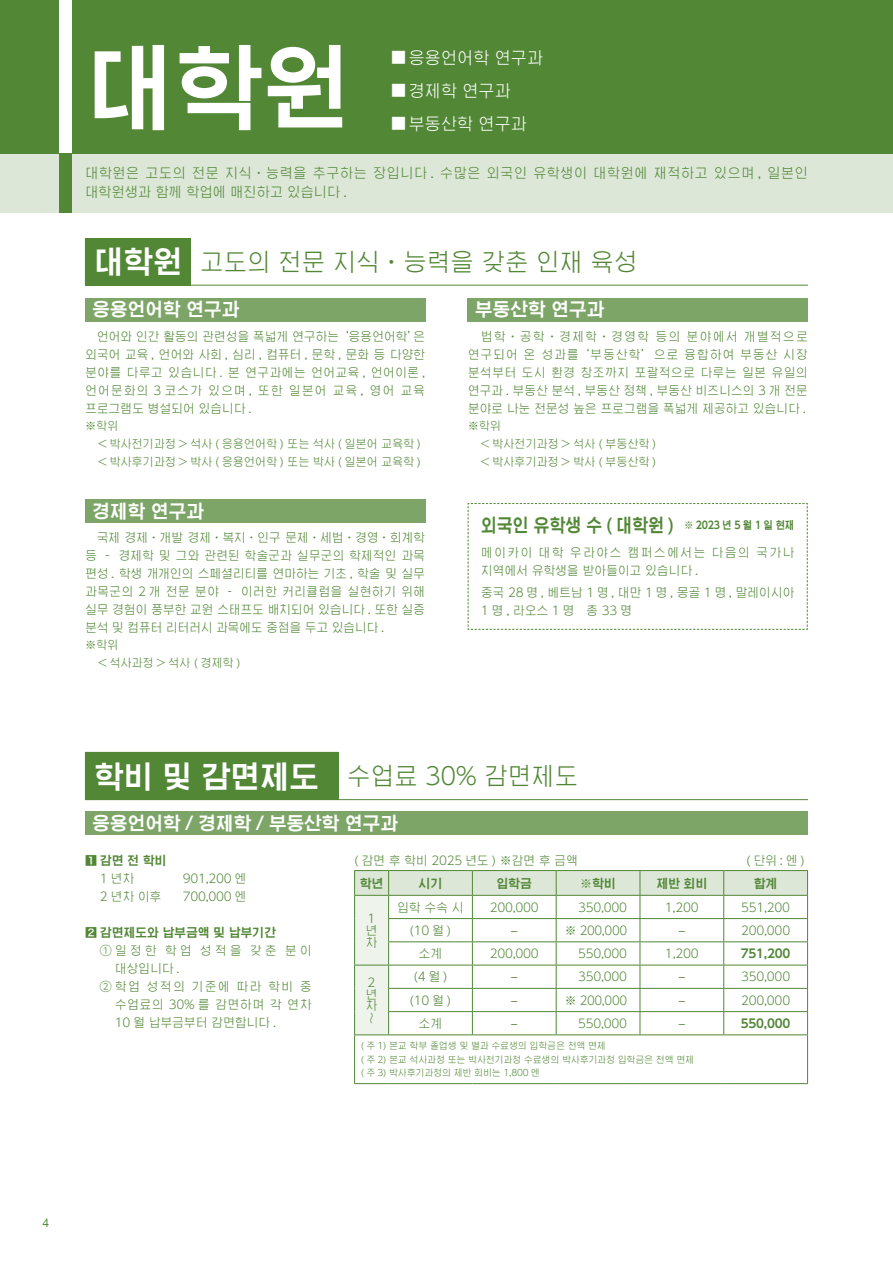
<style>
.page{position:relative;width:893px;height:1263px;background:#fff}
.page>*{position:absolute;margin:0;border:0;box-sizing:border-box;transform-origin:0 0}
.t1{font:90px "UD Shin Go Hang Koc De B";color:#fff}
.t2{font:300 24px "UD Shin Go Hang Koc";letter-spacing:-.02em;color:#528736}
.t3{font:18px "UD Shin Go Hang Koc De B";letter-spacing:-.02em;color:#fff}
.t4{font:18px "UD Shin Go Hang Koc De B";letter-spacing:-.02em;color:#528736;scale:.9 1}
.t5{font:300 16.5px "UD Shin Go Hang Koc";letter-spacing:-.02em;color:#fff}
.t6{font:300 13.5px/19.5px "UD Shin Go Hang Koc";letter-spacing:.01em;color:#528736}
.t7{font:300 12px/18px "UD Shin Go Hang Koc";letter-spacing:-.02em;color:#528736;text-align:justify}
.t8{font:12px "UD Shin Go Hang Koc De B";letter-spacing:-.02em;color:#528736}
.t9{font:300 12px/18px "UD Shin Go Hang Koc";letter-spacing:.095em;color:#528736}
.t10{font:300 12px "UD Shin Go Hang Koc";letter-spacing:.035em;color:#528736}
.t11{font:300 12px "UD Shin Go Hang Koc";letter-spacing:.11em;color:#528736}
.t12{font:300 12px "UD Shin Go Hang Koc";letter-spacing:.245em;color:#528736}
.t13{font:300 12px "UD Shin Go Hang Koc";letter-spacing:-.02em;color:#528736;scale:2 1}
.t14{font:12px "Helvetica Neue";color:#528736}
.t15{font:300 11.25px/18px "UD Shin Go Hang Koc";letter-spacing:-.02em;color:#528736}
.t16{font:300 9px/13.5px "UD Shin Go Hang Koc";letter-spacing:-.02em;color:#528736}
.s1{font-size:15px}
.s2{font-family:"UD Shin Go Hang Koc De B";font-weight:400;font-size:30px;color:#fff}
</style>
<div class="page">
<div style="left:0;top:0;width:893px;height:212px;background:#dce7d7"></div>
<div style="left:0;top:0;width:893px;height:153px;background:#528736"></div>
<div style="left:60px;top:0;width:12px;height:153px;background:#fff"></div>
<div style="left:60px;top:153px;width:12px;height:60px;background:#528736"></div>
<div style="left:85px;top:238px;width:106px;height:47px;background:#528736"></div>
<hr style="left:85px;top:285px;width:106px;height:1px;background:#528736">
<hr style="left:191px;top:285px;width:617px;height:1px;background:#528736">
<div style="left:85px;top:298px;width:340px;height:24px;background:#7da568"></div>
<div style="left:85px;top:499px;width:340px;height:24px;background:#7da568"></div>
<div style="left:468px;top:298px;width:340px;height:24px;background:#7da568"></div>
<svg style="left:467px;top:503px;width:341px;height:127px"></svg>
<div style="left:85px;top:753px;width:253px;height:47px;background:#528736"></div>
<hr style="left:338px;top:799px;width:470px;height:1px;background:#528736">
<hr style="left:85px;top:752px;width:253px;height:1px;background:#528736">
<div style="left:85px;top:811px;width:723px;height:24px;background:#7da568"></div>
<svg style="left:354px;top:870px;width:454px;height:164px"></svg>
<hr style="left:354px;top:1034px;width:35px;height:1px;background:#528736">
<hr style="left:354px;top:1035px;width:1px;height:48px;background:#528736">
<hr style="left:389px;top:1034px;width:83px;height:1px;background:#528736">
<hr style="left:472px;top:1034px;width:84px;height:1px;background:#528736">
<hr style="left:556px;top:1034px;width:84px;height:1px;background:#528736">
<hr style="left:640px;top:1034px;width:84px;height:1px;background:#528736">
<hr style="left:724px;top:1034px;width:84px;height:1px;background:#528736">
<hr style="left:807px;top:1035px;width:1px;height:48px;background:#528736">
<hr style="left:354px;top:1083px;width:35px;height:1px;background:#528736">
<hr style="left:389px;top:1083px;width:83px;height:1px;background:#528736">
<hr style="left:472px;top:1083px;width:84px;height:1px;background:#528736">
<hr style="left:556px;top:1083px;width:84px;height:1px;background:#528736">
<hr style="left:640px;top:1083px;width:84px;height:1px;background:#528736">
<hr style="left:724px;top:1083px;width:84px;height:1px;background:#528736">
<h1 class="t1" style="left:85px;top:24px;width:268px">대학원</h1>
<h3 class="t5" style="left:391px;top:46px;width:154px"><span class="s1">■</span> 응용언어학 연구과</h3>
<h3 class="t5" style="left:391px;top:79px;width:121px"><span class="s1">■</span> 경제학 연구과</h3>
<h3 class="t5" style="left:391px;top:112px;width:137px"><span class="s1">■</span> 부동산학 연구과</h3>
<p class="t6" style="left:85px;top:163px;width:724px">대학원은 고도의 전문 지식ㆍ능력을 추구하는 장입니다 . 수많은 외국인 유학생이 대학원에 재적하고 있으며 , 일본인 대학원생과 함께 학업에 매진하고 있습니다 .</p>
<h2 class="t2" style="left:94px;top:245px;width:545px"><span class="s2">대학원</span> 고도의 전문 지식ㆍ능력을 갖춘 인재 육성</h2>
<h3 class="t3" style="left:92px;top:297px;width:149px">응용언어학 연구과</h3>
<p class="t7" style="left:85px;top:327px;width:342px">　언어와 인간 활동의 관련성을 폭넓게 연구하는 ‘응용언어학’은 외국어 교육 , 언어와 사회 , 심리 , 컴퓨터 , 문학 , 문화 등 다양한 분야를 다루고 있습니다 . 본 연구과에는 언어교육 , 언어이론 , 언어문화의 3 코스가 있으며 , 또한 일본어 교육 , 영어 교육 프로그램도 병설되어 있습니다 .</p>
<p class="t15" style="left:98px;top:417px;width:325px;text-indent:-13px">※학위<br>&lt; 박사전기과정 &gt; 석사 ( 응용언어학 ) 또는 석사 ( 일본어 교육학 ) &lt; 박사후기과정 &gt; 박사 ( 응용언어학 ) 또는 박사 ( 일본어 교육학 )</p>
<h3 class="t3" style="left:92px;top:498px;width:113px">경제학 연구과</h3>
<p class="t7" style="left:85px;top:528px;width:342px">　국제 경제ㆍ개발 경제ㆍ복지ㆍ인구 문제ㆍ세법ㆍ경영ㆍ회계학 등 – 경제학 및 그와 관련된 학술군과 실무군의 학제적인 과목 편성 . 학생 개개인의 스페셜리티를 연마하는 기초 , 학술 및 실무 과목군의 2 개 전문 분야 – 이러한 커리큘럼을 실현하기 위해 실무 경험이 풍부한 교원 스태프도 배치되어 있습니다 . 또한 실증 분석 및 컴퓨터 리터러시 과목에도 중점을 두고 있습니다 .</p>
<p class="t15" style="left:98px;top:636px;width:144px;text-indent:-13px">※학위<br>&lt; 석사과정 &gt; 석사 ( 경제학 )</p>
<h3 class="t3" style="left:475px;top:297px;width:131px">부동산학 연구과</h3>
<p class="t7" style="left:468px;top:327px;width:342px">　법학ㆍ공학ㆍ경제학ㆍ경영학 등의 분야에서 개별적으로 연구되어 온 성과를 ‘부동산학’으로 융합하여 부동산 시장 분석부터 도시 환경 창조까지 포괄적으로 다루는 일본 유일의 연구과 . 부동산 분석 , 부동산 정책 , 부동산 비즈니스의 3 개 전문 분야로 나눈 전문성 높은 프로그램을 폭넓게 제공하고 있습니다 .</p>
<p class="t15" style="left:480px;top:417px;width:177px;text-indent:-13px">※학위<br>&lt; 박사전기과정 &gt; 석사 ( 부동산학 ) &lt; 박사후기과정 &gt; 박사 ( 부동산학 )</p>
<h3 class="t4" style="left:481px;top:513px;width:350px">외국인 유학생 수 ( 대학원 ) <sup>※</sup> <sup>2023</sup> <sup>년</sup> <sup>5</sup> <sup>월</sup> <sup>1</sup> <sup>일</sup> <sup>현재</sup></h3>
<p class="t9" style="left:481px;top:543px;width:315px">메이카이 대학 우라야스 캠퍼스에서는 다음의 국가나 지역에서 유학생을 받아들이고 있습니다 .</p>
<p class="t7" style="left:481px;top:583px;width:315px">중국 28 명 , 베트남 1 명 , 대만 1 명 , 몽골 1 명 , 말레이시아<br>1 명 , 라오스 1 명　총 33 명</p>
<h2 class="t2" style="left:94px;top:760px;width:486px"><span class="s2">학비 및 감면제도</span> 수업료 30% 감면제도</h2>
<h3 class="t3" style="left:92px;top:811px;width:307px">응용언어학 / 경제학 / 부동산학 연구과</h3>
<p class="t8" style="left:100px;top:851px;width:68px">감면 전 학비</p>
<p class="t7" style="left:100px;top:869px;width:48px">1 년차　</p>
<p class="t7" style="left:354px;top:851px;width:225px">( 감면 후 학비 2025 년도 ) ※감면 후 금액</p>
<p class="t7" style="left:746px;top:851px;width:60px">(단위:엔)</p>
<p class="t8" style="left:360px;top:874px;width:25px">학년</p>
<p class="t8" style="left:419px;top:874px;width:25px">시기</p>
<p class="t8" style="left:496px;top:874px;width:37px">입학금</p>
<p class="t8" style="left:580px;top:874px;width:37px">※학비</p>
<p class="t8" style="left:656px;top:874px;width:53px">제반 회비</p>
<p class="t8" style="left:754px;top:874px;width:25px">합계</p>
<p class="t7" style="left:366px;top:912px;width:13px;line-height:11.7px;text-align:left">1 년 차</p>
<p class="t7" style="left:100px;top:869px;width:148px;text-align:right">901,200 엔<br>2 년차 이후　 700,000 엔</p>
<p class="t8" style="left:100px;top:923px;width:178px">감면제도와 납부금액 및 납부기간</p>
<p class="t12" style="left:100px;top:942px;width:213px">①일정한 학업 성적을 갖춘 분이</p>
<p class="t7" style="left:115px;top:959px;width:66px">대상입니다 .</p>
<p class="t11" style="left:100px;top:978px;width:213px">② 학업 성적의 기준에 따라 학비 중</p>
<p class="t10" style="left:115px;top:996px;width:198px">수업료의 30% 를 감면하며 각 연차</p>
<p class="t7" style="left:115px;top:1013px;width:163px">10 월 납부금부터 감면합니다 .</p>
<p class="t7" style="left:397px;top:898px;width:68px">입학 수속 시</p>
<p class="t7" style="left:490px;top:898px;width:51px">200,000</p>
<p class="t7" style="left:578px;top:898px;width:51px">350,000</p>
<p class="t7" style="left:665px;top:898px;width:35px">1,200</p>
<p class="t7" style="left:741px;top:898px;width:51px">551,200</p>
<p class="t7" style="left:410px;top:921px;width:43px">(10 월 )</p>
<p class="t13" style="left:510px;top:922px;width:5px">-</p>
<p class="t7" style="left:565px;top:921px;width:64px">※ 200,000</p>
<p class="t13" style="left:678px;top:922px;width:5px">-</p>
<p class="t7" style="left:741px;top:921px;width:51px">200,000</p>
<p class="t7" style="left:419px;top:944px;width:25px">소계</p>
<p class="t7" style="left:490px;top:944px;width:51px">200,000</p>
<p class="t7" style="left:578px;top:944px;width:51px">550,000</p>
<p class="t7" style="left:665px;top:944px;width:35px">1,200</p>
<p class="t8" style="left:741px;top:945px;width:51px">751,200</p>
<p class="t7" style="left:413px;top:967px;width:36px">(4월)</p>
<p class="t13" style="left:510px;top:968px;width:5px">-</p>
<p class="t7" style="left:578px;top:967px;width:51px">350,000</p>
<p class="t13" style="left:678px;top:968px;width:5px">-</p>
<p class="t7" style="left:741px;top:967px;width:51px">350,000</p>
<p class="t7" style="left:410px;top:991px;width:43px">(10 월 )</p>
<p class="t13" style="left:510px;top:992px;width:5px">-</p>
<p class="t7" style="left:565px;top:991px;width:64px">※ 200,000</p>
<p class="t13" style="left:678px;top:992px;width:5px">-</p>
<p class="t7" style="left:741px;top:991px;width:51px">200,000</p>
<p class="t7" style="left:419px;top:1014px;width:25px">소계</p>
<p class="t13" style="left:510px;top:1015px;width:5px">-</p>
<p class="t7" style="left:578px;top:1014px;width:51px">550,000</p>
<p class="t13" style="left:678px;top:1015px;width:5px">-</p>
<p class="t8" style="left:741px;top:1015px;width:51px">550,000</p>
<p class="t16" style="left:361px;top:1039px;width:335px">( 주 1) 본교 학부 졸업생 및 별과 수료생의 입학금은 전액 면제<br>( 주 2) 본교 석사과정 또는 박사전기과정 수료생의 박사후기과정 입학금은 전액 면제 ( 주 3) 박사후기과정의 제반 회비는 1,800 엔</p>
<p class="t7" style="left:366px;top:976px;width:13px;line-height:11.7px;text-align:left">2 년 차</p>
<p class="t7" style="left:363px;top:1024px;width:13px;rotate:-90deg">～</p>
<p class="t14" style="left:43px;top:1214px;width:8px">4</p>
</div>
